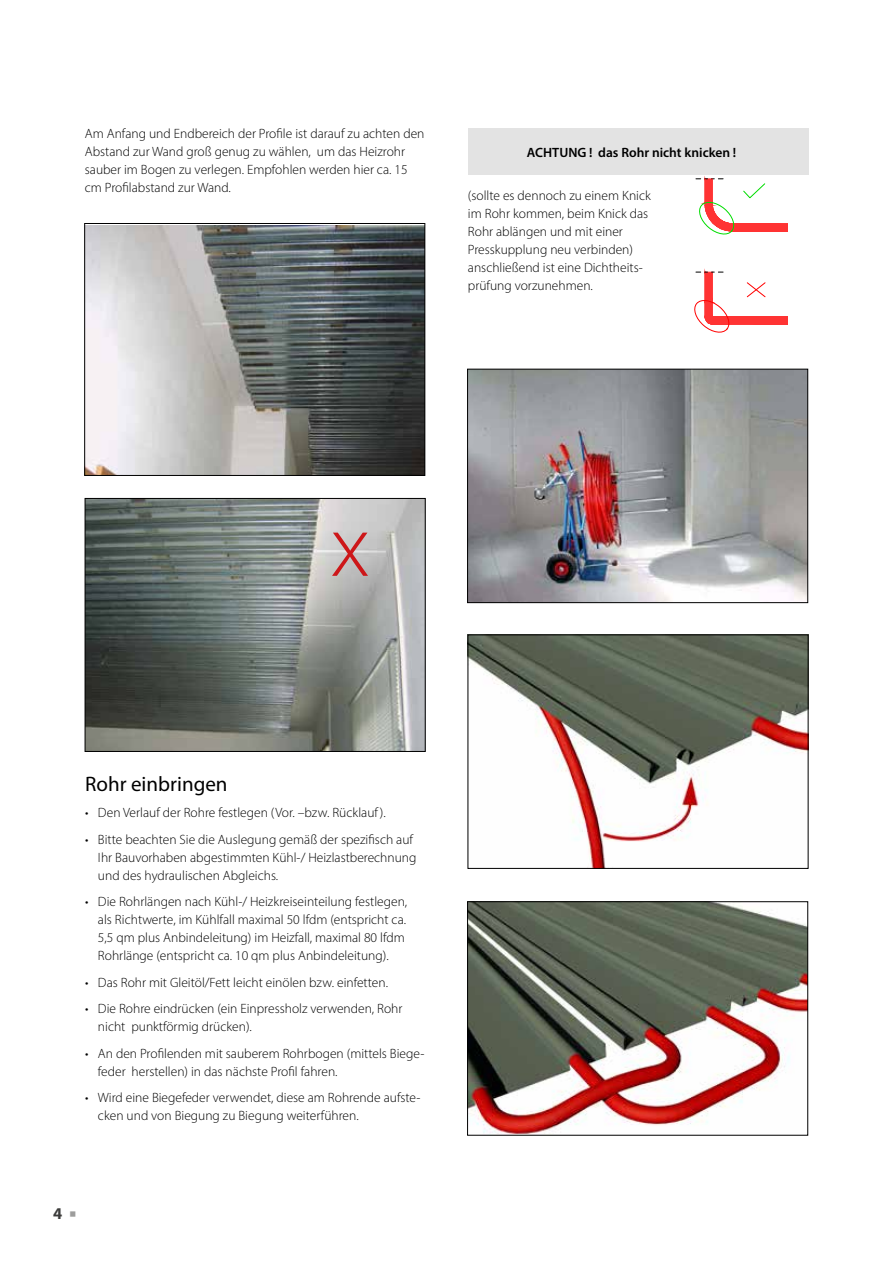
<style>
.page{position:relative;width:893px;height:1263px;background:#fff}
.page>*{position:absolute;margin:0;border:0;box-sizing:border-box;transform-origin:0 0}
.t1{font:21px "Myriad Pro";color:#000}
.t2{font:700 16.5px "Myriad Pro";color:#3c3c3b}
.t3{font:300 13.5px/18px "Myriad Pro";color:#000}
.t4{font:600 13.5px "Myriad Pro";color:#000}
.s1{color:#9d9d9c}
</style>
<div class="page">
<div style="left:468px;top:129px;width:340px;height:46px;background:#e3e3e3"></div>
<img style="left:470px;top:637px;width:336px;height:229px">
<svg style="left:696px;top:178px;width:91px;height:57px"></svg>
<svg style="left:694px;top:271px;width:93px;height:62px"></svg>
<img style="left:86px;top:225px;width:337px;height:249px">
<div style="left:84px;top:223px;width:341px;height:253px;border:1px solid #000"></div>
<img style="left:469px;top:371px;width:337px;height:230px">
<div style="left:467px;top:369px;width:341px;height:234px;border:1px solid #000"></div>
<img style="left:87px;top:500px;width:336px;height:250px">
<div style="left:85px;top:498px;width:340px;height:254px;border:1px solid #000"></div>
<svg style="left:332px;top:533px;width:36px;height:43px;background:#c99b9b"></svg>
<img style="left:469px;top:903px;width:337px;height:230px">
<div style="left:467px;top:901px;width:341px;height:234px;border:1px solid #000"></div>
<p class="t3" style="left:85px;top:124px;width:341px">Am Anfang und Endbereich der Profile ist darauf zu achten den Abstand zur Wand groß genug zu wählen, um das Heizrohr sauber im Bogen zu verlegen. Empfohlen werden hier ca. 15 cm Profilabstand zur Wand.</p>
<p class="t4" style="left:527px;top:144px;width:211px">ACHTUNG ! das Rohr nicht knicken !</p>
<p class="t3" style="left:468px;top:187px;width:184px">(sollte es dennoch zu einem Knick im Rohr kommen, beim Knick das<br>Rohr ablängen und mit einer<br>Presskupplung neu verbinden) anschließend ist eine Dichtheits&shy;prüfung vorzunehmen.</p>
<h1 class="t1" style="left:85px;top:771px;width:144px">Rohr einbringen</h1>
<p class="t3" style="left:85px;top:804px;width:302px">• Den Verlauf der Rohre festlegen (Vor. –bzw. Rücklauf ).</p>
<p class="t3" style="left:98px;top:830px;width:320px;text-indent:-13px">• Bitte beachten Sie die Auslegung gemäß der spezifisch auf<br>Ihr Bauvorhaben abgestimmten Kühl-/ Heizlastberechnung und des hydraulischen Abgleichs.</p>
<p class="t3" style="left:98px;top:893px;width:311px;text-indent:-13px">• Die Rohrlängen nach Kühl-/ Heizkreiseinteilung festlegen, als Richtwerte, im Kühlfall maximal 50 lfdm (entspricht ca.<br>5,5 qm plus Anbindeleitung) im Heizfall, maximal 80 lfdm Rohrlänge (entspricht ca. 10 qm plus Anbindeleitung).</p>
<p class="t3" style="left:85px;top:973px;width:304px">• Das Rohr mit Gleitöl/Fett leicht einölen bzw. einfetten.</p>
<p class="t3" style="left:98px;top:1000px;width:306px;text-indent:-13px">• Die Rohre eindrücken (ein Einpressholz verwenden, Rohr nicht punktförmig drücken).</p>
<p class="t3" style="left:98px;top:1044px;width:328px;text-indent:-13px">• An den Profilenden mit sauberem Rohrbogen (mittels Biege&shy;feder herstellen) in das nächste Profil fahren.</p>
<p class="t3" style="left:98px;top:1089px;width:324px;text-indent:-13px">• Wird eine Biegefeder verwendet, diese am Rohrende aufste&shy;cken und von Biegung zu Biegung weiterführen.</p>
<p class="t2" style="left:53px;top:1203px;width:25px">4 <span class="s1">○</span></p>
</div>
